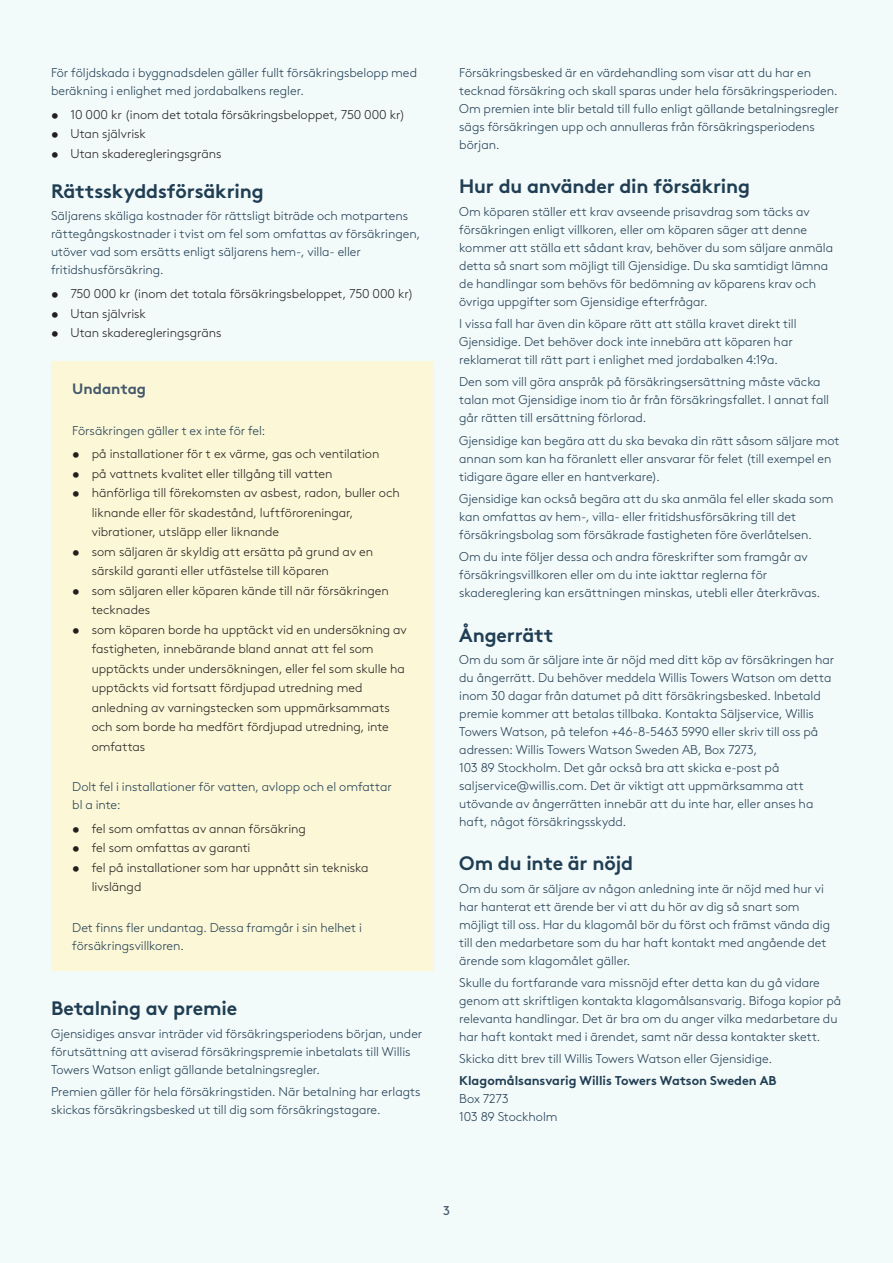
<style>
.page{position:relative;width:893px;height:1263px;background:#f3fafa}
.page>*{position:absolute;margin:0;border:0;box-sizing:border-box;transform-origin:0 0}
.t1{font:700 19.5px "Gjen Brown OT";letter-spacing:-.01em;color:#203e53}
.t2{font:15px "Gjen Brown OT Bold Alt";letter-spacing:-.005em;color:#43586c}
.t3{font:300 12.75px/18px "Gjen Brown OT";letter-spacing:-.005em;color:#203e53}
.t4{font:300 12.75px/19.5px "Gjen Brown OT";color:#231f20}
.t5{font:700 12.75px "Gjen Brown OT";letter-spacing:-.005em;color:#203e53}
.t6{font:12.75px "Gjen Brown OT";color:#43586c}
.s1{font-weight:700}
</style>
<div class="page">
<div style="left:51px;top:362px;width:383px;height:609px;background:#fcf7d6"></div>
<p class="t3" style="left:51px;top:63px;width:368px">För följdskada i byggnadsdelen gäller fullt försäkringsbelopp med beräkning i enlighet med jordabalkens regler.</p>
<p class="t4" style="left:51px;top:104px;width:356px"><span class="s1">•</span> 10 000 kr (inom det totala försäkringsbeloppet, 750 000 kr)</p>
<p class="t4" style="left:51px;top:123px;width:96px"><span class="s1">•</span> Utan självrisk</p>
<p class="t4" style="left:51px;top:143px;width:172px"><span class="s1">•</span> Utan skaderegleringsgräns</p>
<h1 class="t1" style="left:51px;top:175px;width:214px">Rättsskyddsförsäkring</h1>
<p class="t3" style="left:51px;top:206px;width:371px">Säljarens skäliga kostnader för rättsligt biträde och motpartens rättegångskostnader i tvist om fel som omfattas av försäkringen, utöver vad som ersätts enligt säljarens hem-, villa- eller fritidshusförsäkring.</p>
<p class="t4" style="left:51px;top:283px;width:364px"><span class="s1">•</span> 750 000 kr (inom det totala försäkringsbeloppet, 750 000 kr)</p>
<p class="t4" style="left:51px;top:302px;width:96px"><span class="s1">•</span> Utan självrisk</p>
<p class="t4" style="left:51px;top:322px;width:172px"><span class="s1">•</span> Utan skaderegleringsgräns</p>
<p class="t2" style="left:72px;top:377px;width:75px">Undantag</p>
<p class="t3" style="left:72px;top:420px;width:195px">Försäkringen gäller t ex inte för fel:</p>
<p class="t4" style="left:72px;top:443px;width:309px"><span class="s1">•</span> på installationer för t ex värme, gas och ventilation</p>
<p class="t4" style="left:72px;top:463px;width:262px"><span class="s1">•</span> på vattnets kvalitet eller tillgång till vatten</p>
<p class="t4" style="left:92px;top:482px;width:310px;text-indent:-19px"><span class="s1">•</span> hänförliga till förekomsten av asbest, radon, buller och liknande eller för skadestånd, luftföroreningar, vibrationer, utsläpp eller liknande</p>
<p class="t4" style="left:92px;top:541px;width:283px;text-indent:-19px"><span class="s1">•</span> som säljaren är skyldig att ersätta på grund av en särskild garanti eller utfästelse till köparen</p>
<p class="t4" style="left:92px;top:580px;width:298px;text-indent:-19px"><span class="s1">•</span> som säljaren eller köparen kände till när försäkringen tecknades</p>
<p class="t4" style="left:92px;top:619px;width:317px;text-indent:-19px"><span class="s1">•</span> som köparen borde ha upptäckt vid en undersökning av fastigheten, innebärande bland annat att fel som upptäckts under undersökningen, eller fel som skulle ha upptäckts vid fortsatt fördjupad utredning med anledning av varningstecken som uppmärksammats och som borde ha medfört fördjupad utredning, inte omfattas</p>
<p class="t3" style="left:72px;top:777px;width:321px">Dolt fel i installationer för vatten, avlopp och el omfattar bl a inte:</p>
<p class="t4" style="left:72px;top:818px;width:235px"><span class="s1">•</span> fel som omfattas av annan försäkring</p>
<p class="t4" style="left:72px;top:837px;width:180px"><span class="s1">•</span> fel som omfattas av garanti</p>
<p class="t4" style="left:92px;top:857px;width:278px;text-indent:-19px"><span class="s1">•</span> fel på installationer som har uppnått sin tekniska livslängd</p>
<p class="t3" style="left:72px;top:917px;width:291px">Det finns fler undantag. Dessa framgår i sin helhet i försäkringsvillkoren.</p>
<h1 class="t1" style="left:51px;top:993px;width:188px">Betalning av premie</h1>
<p class="t3" style="left:51px;top:1023px;width:373px">Gjensidiges ansvar inträder vid försäkringsperiodens början, under förutsättning att aviserad försäkringspremie inbetalats till Willis<br>Towers Watson enligt gällande betalningsregler.</p>
<p class="t3" style="left:51px;top:1081px;width:371px">Premien gäller för hela försäkringstiden. När betalning har erlagts skickas försäkringsbesked ut till dig som försäkringstagare.</p>
<p class="t3" style="left:459px;top:63px;width:381px">Försäkringsbesked är en värdehandling som visar att du har en tecknad försäkring och skall sparas under hela försäkringsperioden.<br>Om premien inte blir betald till fullo enligt gällande betalningsregler sägs försäkringen upp och annulleras från försäkringsperiodens början.</p>
<h1 class="t1" style="left:459px;top:171px;width:292px">Hur du använder din försäkring</h1>
<p class="t3" style="left:459px;top:201px;width:375px">Om köparen ställer ett krav avseende prisavdrag som täcks av försäkringen enligt villkoren, eller om köparen säger att denne kommer att ställa ett sådant krav, behöver du som säljare anmäla detta så snart som möjligt till Gjensidige. Du ska samtidigt lämna de handlingar som behövs för bedömning av köparens krav och övriga uppgifter som Gjensidige efterfrågar.</p>
<p class="t3" style="left:459px;top:314px;width:339px">I vissa fall har även din köpare rätt att ställa kravet direkt till<br>Gjensidige. Det behöver dock inte innebära att köparen har reklamerat till rätt part i enlighet med jordabalken 4:19a.</p>
<p class="t3" style="left:459px;top:372px;width:371px">Den som vill göra anspråk på försäkringsersättning måste väcka talan mot Gjensidige inom tio år från försäkringsfallet. I annat fall går rätten till ersättning förlorad.</p>
<p class="t3" style="left:459px;top:430px;width:382px">Gjensidige kan begära att du ska bevaka din rätt såsom säljare mot annan som kan ha föranlett eller ansvarar för felet (till exempel en tidigare ägare eller en hantverkare).</p>
<p class="t3" style="left:459px;top:488px;width:376px">Gjensidige kan också begära att du ska anmäla fel eller skada som kan omfattas av hem-, villa- eller fritidshusförsäkring till det försäkringsbolag som försäkrade fastigheten före överlåtelsen.</p>
<p class="t3" style="left:459px;top:547px;width:363px">Om du inte följer dessa och andra föreskrifter som framgår av försäkringsvillkoren eller om du inte iakttar reglerna för skadereglering kan ersättningen minskas, utebli eller återkrävas.</p>
<h1 class="t1" style="left:459px;top:619px;width:96px">Ångerrätt</h1>
<p class="t3" style="left:459px;top:649px;width:376px">Om du som är säljare inte är nöjd med ditt köp av försäkringen har du ångerrätt. Du behöver meddela Willis Towers Watson om detta inom 30 dagar från datumet på ditt försäkringsbesked. Inbetald premie kommer att betalas tillbaka. Kontakta Säljservice, Willis Towers Watson, på telefon +46-8-5463 5990 eller skriv till oss på adressen: Willis Towers Watson Sweden AB, Box 7273,<br>103 89 Stockholm. Det går också bra att skicka e-post på saljservice@willis.com. Det är viktigt att uppmärksamma att utövande av ångerrätten innebär att du inte har, eller anses ha haft, något försäkringsskydd.</p>
<h1 class="t1" style="left:459px;top:848px;width:175px">Om du inte är nöjd</h1>
<p class="t3" style="left:459px;top:878px;width:372px">Om du som är säljare av någon anledning inte är nöjd med hur vi har hanterat ett ärende ber vi att du hör av dig så snart som möjligt till oss. Har du klagomål bör du först och främst vända dig till den medarbetare som du har haft kontakt med angående det ärende som klagomålet gäller.</p>
<p class="t3" style="left:459px;top:972px;width:384px">Skulle du fortfarande vara missnöjd efter detta kan du gå vidare genom att skriftligen kontakta klagomålsansvarig. Bifoga kopior på relevanta handlingar. Det är bra om du anger vilka medarbetare du har haft kontakt med i ärendet, samt när dessa kontakter skett.</p>
<p class="t3" style="left:459px;top:1049px;width:314px">Skicka ditt brev till Willis Towers Watson eller Gjensidige.</p>
<p class="t5" style="left:459px;top:1070px;width:319px">Klagomålsansvarig Willis Towers Watson Sweden AB</p>
<p class="t3" style="left:459px;top:1089px;width:100px">Box 7273<br>103 89 Stockholm</p>
<p class="t6" style="left:443px;top:1201px;width:8px">3</p>
</div>
